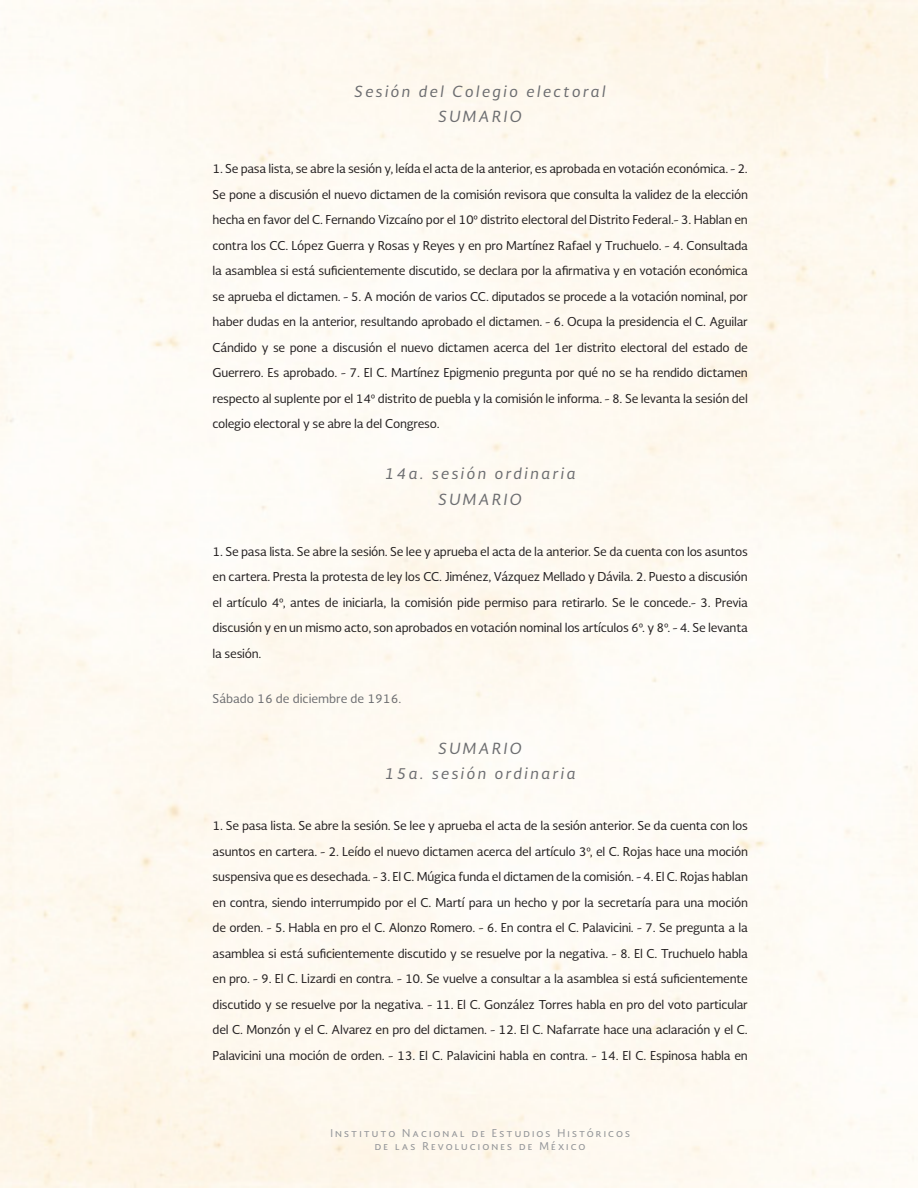
<style>
.page{position:relative;width:918px;height:1188px;background:#fff}
.page>*{position:absolute;margin:0;border:0;box-sizing:border-box;transform-origin:0 0}
.cargo{font:italic 15px "Soberana Sans";letter-spacing:.15em;color:#6c6d70}
.CUERPO{font:12px/25.5px "Soberana Sans";letter-spacing:-.02em;color:#231f20;text-align:justify}
.fechA{font:12px "Soberana Sans";color:#6c6d70}
.t1{font:10.5px/13.5px "Soberana Sans";letter-spacing:.2em;color:#939598;text-align:center}
</style>
<div class="page">
<p class="cargo" style="left:355px;top:81px;width:253px">Sesión del Colegio electoral</p>
<p class="cargo" style="left:439px;top:107px;width:85px">SUMARIO</p>
<p class="CUERPO" style="left:213px;top:156px;width:537px">1. Se pasa lista, se abre la sesión y, leída el acta de la anterior, es aprobada en votación económica. - 2.<br>Se pone a discusión el nuevo dictamen de la comisión revisora que consulta la validez de la elección hecha en favor del C. Fernando Vizcaíno por el 10º distrito electoral del Distrito Federal.- 3. Hablan en contra los CC. López Guerra y Rosas y Reyes y en pro Martínez Rafael y Truchuelo. - 4. Consultada la asamblea si está suficientemente discutido, se declara por la afirmativa y en votación económica se aprueba el dictamen. - 5. A moción de varios CC. diputados se procede a la votación nominal, por haber dudas en la anterior, resultando aprobado el dictamen. - 6. Ocupa la presidencia el C. Aguilar Cándido y se pone a discusión el nuevo dictamen acerca del 1er distrito electoral del estado de Guerrero. Es aprobado. - 7. El C. Martínez Epigmenio pregunta por qué no se ha rendido dictamen respecto al suplente por el 14º distrito de puebla y la comisión le informa. - 8. Se levanta la sesión del colegio electoral y se abre la del Congreso.</p>
<p class="cargo" style="left:385px;top:464px;width:193px">14a. sesión ordinaria</p>
<p class="cargo" style="left:439px;top:489px;width:85px">SUMARIO</p>
<p class="CUERPO" style="left:213px;top:538px;width:537px">1. Se pasa lista. Se abre la sesión. Se lee y aprueba el acta de la anterior. Se da cuenta con los asuntos en cartera. Presta la protesta de ley los CC. Jiménez, Vázquez Mellado y Dávila. 2. Puesto a discusión el artículo 4º, antes de iniciarla, la comisión pide permiso para retirarlo. Se le concede.- 3. Previa discusión y en un mismo acto, son aprobados en votación nominal los artículos 6º. y 8º. - 4. Se levanta la sesión.</p>
<p class="fechA" style="left:213px;top:690px;width:190px">Sábado 16 de diciembre de 1916.</p>
<p class="cargo" style="left:439px;top:738px;width:85px">SUMARIO</p>
<p class="cargo" style="left:385px;top:764px;width:193px">15a. sesión ordinaria</p>
<p class="CUERPO" style="left:213px;top:813px;width:537px">1. Se pasa lista. Se abre la sesión. Se lee y aprueba el acta de la sesión anterior. Se da cuenta con los asuntos en cartera. - 2. Leído el nuevo dictamen acerca del artículo 3º, el C. Rojas hace una moción suspensiva que es desechada. - 3. El C. Múgica funda el dictamen de la comisión. - 4. El C. Rojas hablan en contra, siendo interrumpido por el C. Martí para un hecho y por la secretaría para una moción de orden. - 5. Habla en pro el C. Alonzo Romero. - 6. En contra el C. Palavicini. - 7. Se pregunta a la asamblea si está suficientemente discutido y se resuelve por la negativa. - 8. El C. Truchuelo habla en pro. - 9. El C. Lizardi en contra. - 10. Se vuelve a consultar a la asamblea si está suficientemente discutido y se resuelve por la negativa. - 11. El C. González Torres habla en pro del voto particular del C. Monzón y el C. Alvarez en pro del dictamen. - 12. El C. Nafarrate hace una aclaración y el C.<br>Palavicini una moción de orden. - 13. El C. Palavicini habla en contra. - 14. El C. Espinosa habla en</p>
<p class="t1" style="left:330px;top:1126px;width:301px">Instituto Nacional de Estudios Históricos de las Revoluciones de México</p>
</div>
